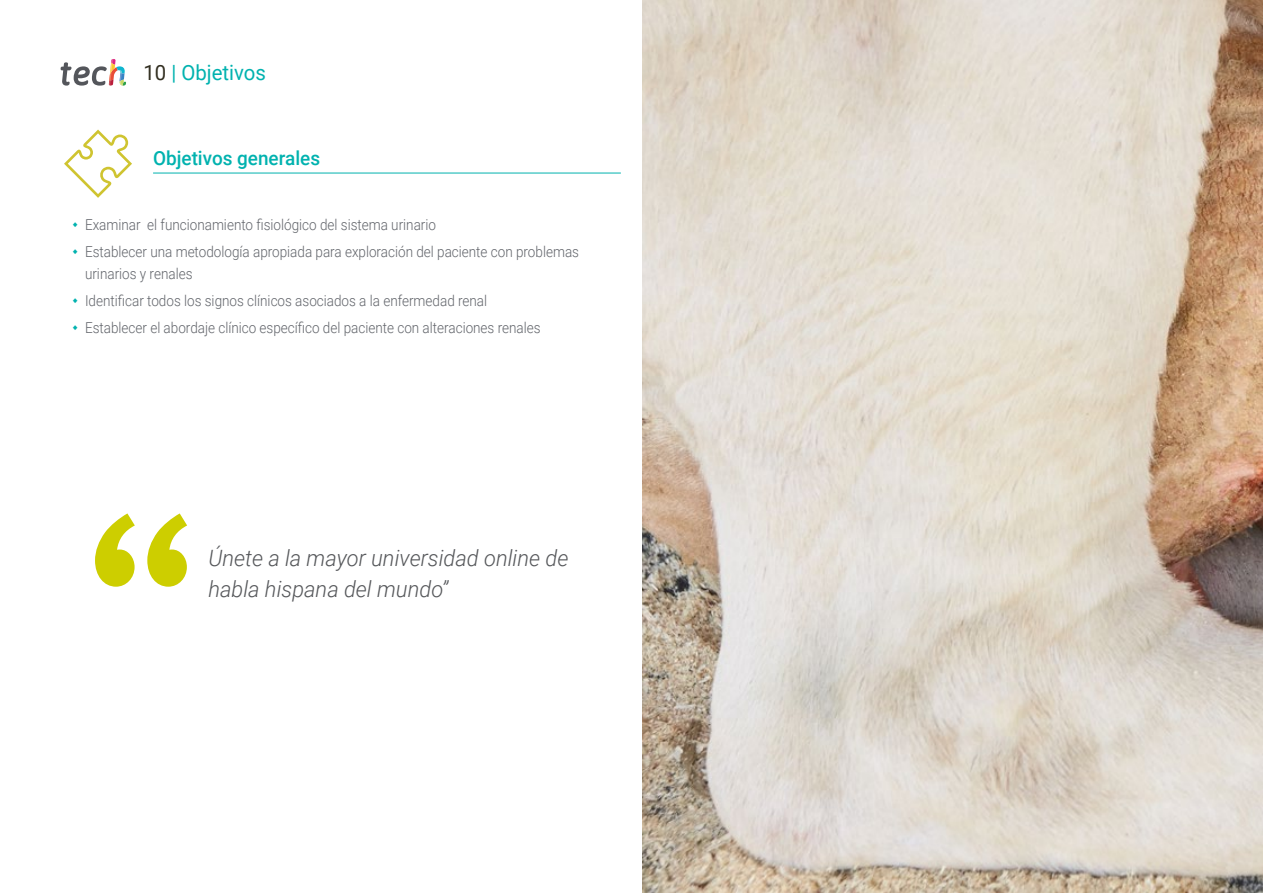
<style>
.page{position:relative;width:1263px;height:893px;background:#fff}
.page>*{position:absolute;margin:0;border:0;box-sizing:border-box;transform-origin:0 0}
.t1{font:italic 300 22.5px/31.5px "Roboto";color:#55575a}
.t2{font:21px "Roboto";color:#00b2af}
.t3{font:500 19.5px "Roboto";color:#00b2af}
.t4{font:300 15px/26.7px "Roboto";color:#61646a;scale:.9 1}
.s1{color:#312e20}
</style>
<div class="page">
<hr style="left:153px;top:173px;width:468px;height:1px;background:#00b2af">
<svg style="left:64px;top:130px;width:68px;height:68px"></svg>
<img style="left:642px;top:0;width:621px;height:893px">
<svg style="left:61px;top:59px;width:65px;height:27px"></svg>
<svg style="left:95px;top:513px;width:92px;height:74px"></svg>
<h2 class="t2" style="left:144px;top:57px;width:124px"><span class="s1">10</span> | Objetivos</h2>
<h3 class="t3" style="left:153px;top:144px;width:169px">Objetivos generales</h3>
<p class="t4" style="left:85px;top:211px;width:550px">Examinar el funcionamiento fisiológico del sistema urinario<br>Establecer una metodología apropiada para exploración del paciente con problemas</p>
<p class="t4" style="left:85px;top:260px;width:508px">urinarios y renales<br>Identificar todos los signos clínicos asociados a la enfermedad renal<br>Establecer el abordaje clínico específico del paciente con alteraciones renales</p>
<h1 class="t1" style="left:208px;top:541px;width:361px">Únete a la mayor universidad online de habla hispana del mundo”</h1>
</div>
